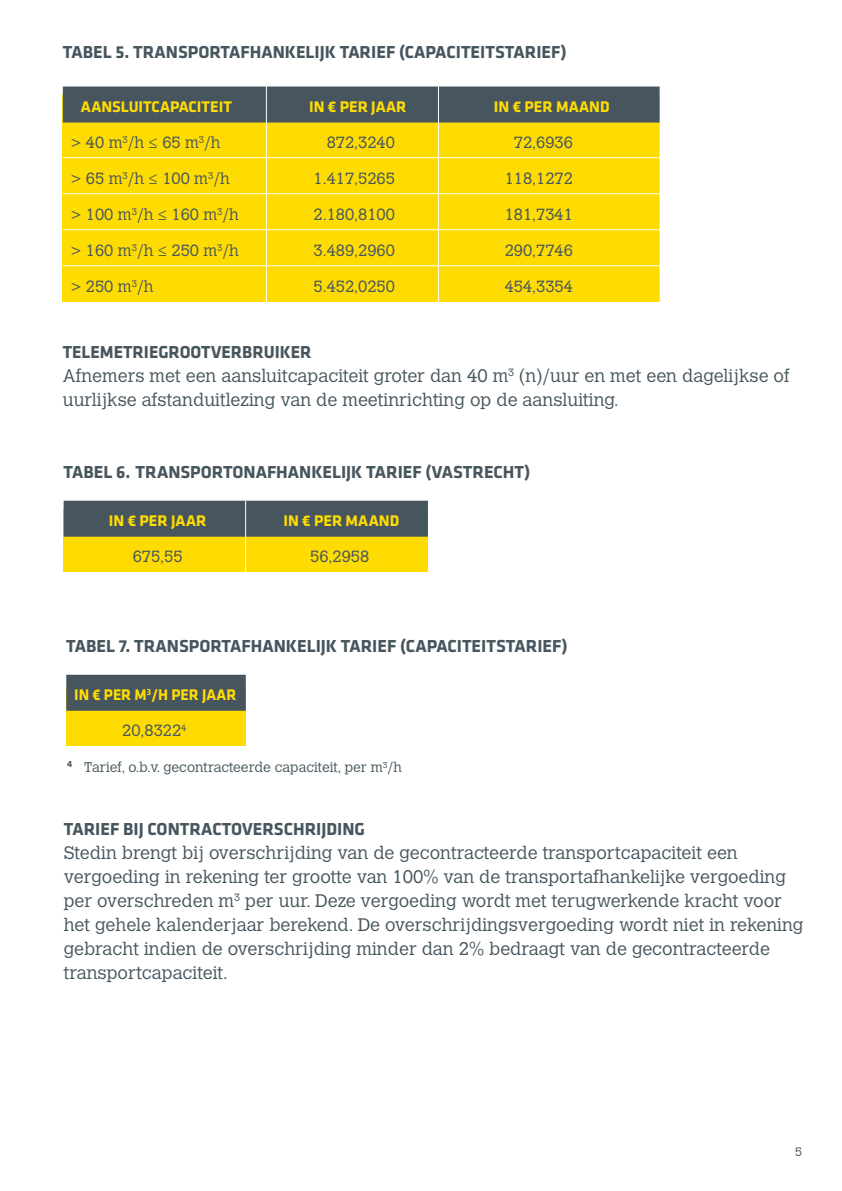
<style>
.page{position:relative;width:842px;height:1191px;background:#fff}
.page>*{position:absolute;margin:0;border:0;box-sizing:border-box;transform-origin:0 0}
.t1{font:300 18px/24px "Calvert MT Std";color:#47565e}
.t2{font:700 18px "Klavika";color:#47565e}
.t3{font:300 16px "Calvert MT Std";color:#47565e}
.t4{font:700 16px "Klavika";color:#ffdc01}
.t5{font:300 14px "Calvert MT Std";color:#47565e}
.t6{font:300 12px "Calvert MT Std";color:#47565e}
</style>
<div class="page">
<div style="left:63px;top:95px;width:597px;height:207px;background:#ffdc01"></div>
<div style="left:63px;top:87px;width:597px;height:36px;background:#47565e"></div>
<hr style="left:63px;top:157px;width:597px;height:1px;background:#fff">
<hr style="left:63px;top:193px;width:597px;height:1px;background:#fff">
<hr style="left:63px;top:229px;width:597px;height:1px;background:#fff">
<hr style="left:63px;top:265px;width:597px;height:1px;background:#fff">
<hr style="left:266px;top:76px;width:1px;height:252px;background:#fff">
<hr style="left:438px;top:80px;width:1px;height:252px;background:#fff">
<div style="left:64px;top:509px;width:364px;height:63px;background:#ffdc01"></div>
<div style="left:64px;top:501px;width:364px;height:36px;background:#47565e"></div>
<hr style="left:245px;top:501px;width:1px;height:74px;background:#fff">
<div style="left:66px;top:688px;width:180px;height:58px;background:#ffdc01"></div>
<div style="left:66px;top:675px;width:180px;height:36px;background:#47565e"></div>
<p class="t2" style="left:63px;top:42px;width:505px">TABEL 5. TRANSPORTAFHANKELIJK TARIEF (CAPACITEITSTARIEF)</p>
<p class="t4" style="left:81px;top:98px;width:152px">AANSLUITCAPACITEIT</p>
<p class="t4" style="left:309px;top:98px;width:99px">IN € PER JAAR</p>
<p class="t4" style="left:494px;top:98px;width:117px">IN € PER MAAND</p>
<p class="t3" style="left:71px;top:133px;width:151px">&gt; 40 m<sup>3</sup>/h ≤ 65 m<sup>3</sup>/h</p>
<p class="t3" style="left:327px;top:133px;width:70px">872,3240</p>
<p class="t3" style="left:514px;top:133px;width:61px">72,6936</p>
<p class="t3" style="left:71px;top:169px;width:160px">&gt; 65 m<sup>3</sup>/h ≤ 100 m<sup>3</sup>/h</p>
<p class="t3" style="left:313px;top:169px;width:83px">1.417,5265</p>
<p class="t3" style="left:505px;top:169px;width:70px">118,1272</p>
<p class="t3" style="left:71px;top:205px;width:170px">&gt; 100 m<sup>3</sup>/h ≤ 160 m<sup>3</sup>/h</p>
<p class="t3" style="left:313px;top:205px;width:83px">2.180,8100</p>
<p class="t3" style="left:505px;top:205px;width:70px">181,7341</p>
<p class="t3" style="left:71px;top:241px;width:170px">&gt; 160 m<sup>3</sup>/h ≤ 250 m<sup>3</sup>/h</p>
<p class="t3" style="left:313px;top:241px;width:83px">3.489,2960</p>
<p class="t3" style="left:505px;top:241px;width:70px">290,7746</p>
<p class="t3" style="left:71px;top:277px;width:84px">&gt; 250 m<sup>3</sup>/h</p>
<p class="t3" style="left:314px;top:277px;width:83px">5.452,0250</p>
<p class="t3" style="left:505px;top:277px;width:70px">454,3354</p>
<p class="t2" style="left:63px;top:342px;width:250px">TELEMETRIEGROOTVERBRUIKER</p>
<p class="t1" style="left:63px;top:364px;width:728px">Afnemers met een aansluitcapaciteit groter dan 40 m<sup>3</sup> (n)/uur en met een dagelijkse of uurlijkse afstanduitlezing van de meetinrichting op de aansluiting.</p>
<p class="t2" style="left:64px;top:462px;width:468px">TABEL 6. TRANSPORTONAFHANKELIJK TARIEF (VASTRECHT)</p>
<p class="t4" style="left:109px;top:512px;width:99px">IN € PER JAAR</p>
<p class="t4" style="left:283px;top:512px;width:117px">IN € PER MAAND</p>
<p class="t3" style="left:133px;top:547px;width:51px">675,55</p>
<p class="t3" style="left:310px;top:547px;width:61px">56,2958</p>
<p class="t2" style="left:66px;top:636px;width:503px">TABEL 7. TRANSPORTAFHANKELIJK TARIEF (CAPACITEITSTARIEF)</p>
<p class="t4" style="left:74px;top:686px;width:164px">IN € PER M<sup>3</sup>/H PER JAAR</p>
<p class="t3" style="left:122px;top:721px;width:66px">20,8322<sup>4</sup></p>
<p class="t5" style="left:67px;top:759px;width:336px"><sup>4</sup> Tarief, o.b.v. gecontracteerde capaciteit, per m<sup>3</sup>/h</p>
<p class="t2" style="left:64px;top:819px;width:303px">TARIEF BIJ CONTRACTOVERSCHRIJDING</p>
<p class="t1" style="left:64px;top:840px;width:741px">Stedin brengt bij overschrijding van de gecontracteerde transportcapaciteit een vergoeding in rekening ter grootte van 100% van de transportafhankelijke vergoeding per overschreden m<sup>3</sup> per uur. Deze vergoeding wordt met terugwerkende kracht voor het gehele kalenderjaar berekend. De overschrijdingsvergoeding wordt niet in rekening gebracht indien de overschrijding minder dan 2% bedraagt van de gecontracteerde transportcapaciteit.</p>
<p class="t6" style="left:795px;top:1145px;width:8px">5</p>
</div>
